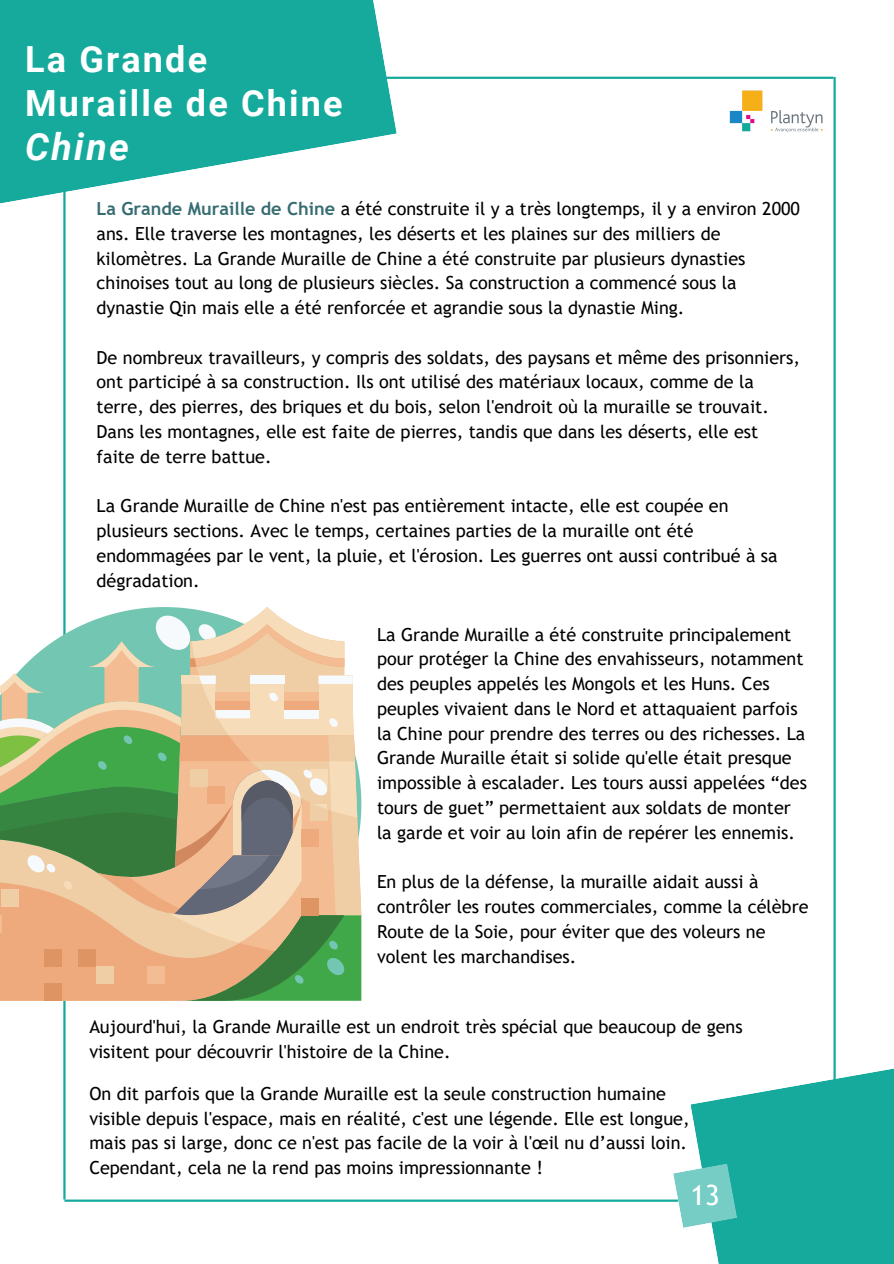
<style>
.page{position:relative;width:894px;height:1264px;background:#fff}
.page>*{position:absolute;margin:0;border:0;box-sizing:border-box;transform-origin:0 0}
.t1{font:italic 700 37.5px "Roboto";letter-spacing:.06em;color:#fff}
.t2{font:700 36px/43.8px "Roboto";letter-spacing:.06em;color:#fff}
.t3{font:27.9px "Trebuchet MS";color:#fff}
.t4{font:18px/24.8px "Trebuchet MS";color:#000}
.s1{font-weight:700;color:#376d72}
</style>
<div class="page">
<img style="left:729px;top:90px;width:93px;height:42px">
<hr style="left:63px;top:152px;width:3px;height:1047px;background:#16aa9d">
<svg style="left:0;top:0;width:396px;height:207px;fill:#16aa9d"></svg>
<hr style="left:64px;top:1199px;width:614px;height:2px;background:#16aa9d">
<hr style="left:833px;top:77px;width:2px;height:1020px;background:#16aa9d">
<hr style="left:366px;top:77px;width:467px;height:2px;background:#16aa9d">
<svg style="left:690px;top:1030px;width:203px;height:233px;fill:#16aa9d"></svg>
<svg style="left:673px;top:1163px;width:64px;height:64px;background:#7bcfc8"></svg>
<svg style="left:0;top:607px;width:361px;height:393px;background:#bab990"></svg>
<p class="t2" style="left:25px;top:38px;width:319px">La Grande<br>Muraille de Chine</p>
<p class="t1" style="left:25px;top:125px;width:105px">Chine</p>
<p class="t4" style="left:97px;top:196px;width:704px"><span class="s1">La Grande Muraille de Chine</span> a été construite il y a très longtemps, il y a environ 2000 ans. Elle traverse les montagnes, les déserts et les plaines sur des milliers de kilomètres. La Grande Muraille de Chine a été construite par plusieurs dynasties chinoises tout au long de plusieurs siècles. Sa construction a commencé sous la dynastie Qin mais elle a été renforcée et agrandie sous la dynastie Ming.</p>
<p class="t4" style="left:97px;top:345px;width:704px">De nombreux travailleurs, y compris des soldats, des paysans et même des prisonniers, ont participé à sa construction. Ils ont utilisé des matériaux locaux, comme de la terre, des pierres, des briques et du bois, selon l'endroit où la muraille se trouvait.<br>Dans les montagnes, elle est faite de pierres, tandis que dans les déserts, elle est faite de terre battue.</p>
<p class="t4" style="left:97px;top:493px;width:682px">La Grande Muraille de Chine n'est pas entièrement intacte, elle est coupée en plusieurs sections. Avec le temps, certaines parties de la muraille ont été endommagées par le vent, la pluie, et l'érosion. Les guerres ont aussi contribué à sa dégradation.</p>
<p class="t4" style="left:377px;top:622px;width:431px">La Grande Muraille a été construite principalement pour protéger la Chine des envahisseurs, notamment des peuples appelés les Mongols et les Huns. Ces peuples vivaient dans le Nord et attaquaient parfois la Chine pour prendre des terres ou des richesses. La Grande Muraille était si solide qu'elle était presque impossible à escalader. Les tours aussi appelées “des tours de guet” permettaient aux soldats de monter la garde et voir au loin afin de repérer les ennemis.</p>
<p class="t4" style="left:377px;top:869px;width:433px">En plus de la défense, la muraille aidait aussi à contrôler les routes commerciales, comme la célèbre Route de la Soie, pour éviter que des voleurs ne volent les marchandises.</p>
<p class="t4" style="left:89px;top:1014px;width:654px">Aujourd'hui, la Grande Muraille est un endroit très spécial que beaucoup de gens visitent pour découvrir l'histoire de la Chine.</p>
<p class="t4" style="left:89px;top:1080px;width:578px">On dit parfois que la Grande Muraille est la seule construction humaine</p>
<p class="t4" style="left:89px;top:1105px;width:601px">visible depuis l'espace, mais en réalité, c'est une légende. Elle est longue,</p>
<p class="t4" style="left:89px;top:1130px;width:599px">mais pas si large, donc ce n'est pas facile de la voir à l'œil nu d’aussi loin.<br>Cependant, cela ne la rend pas moins impressionnante !</p>
<p class="t3" style="left:690px;top:1178px;width:31px">13</p>
</div>
